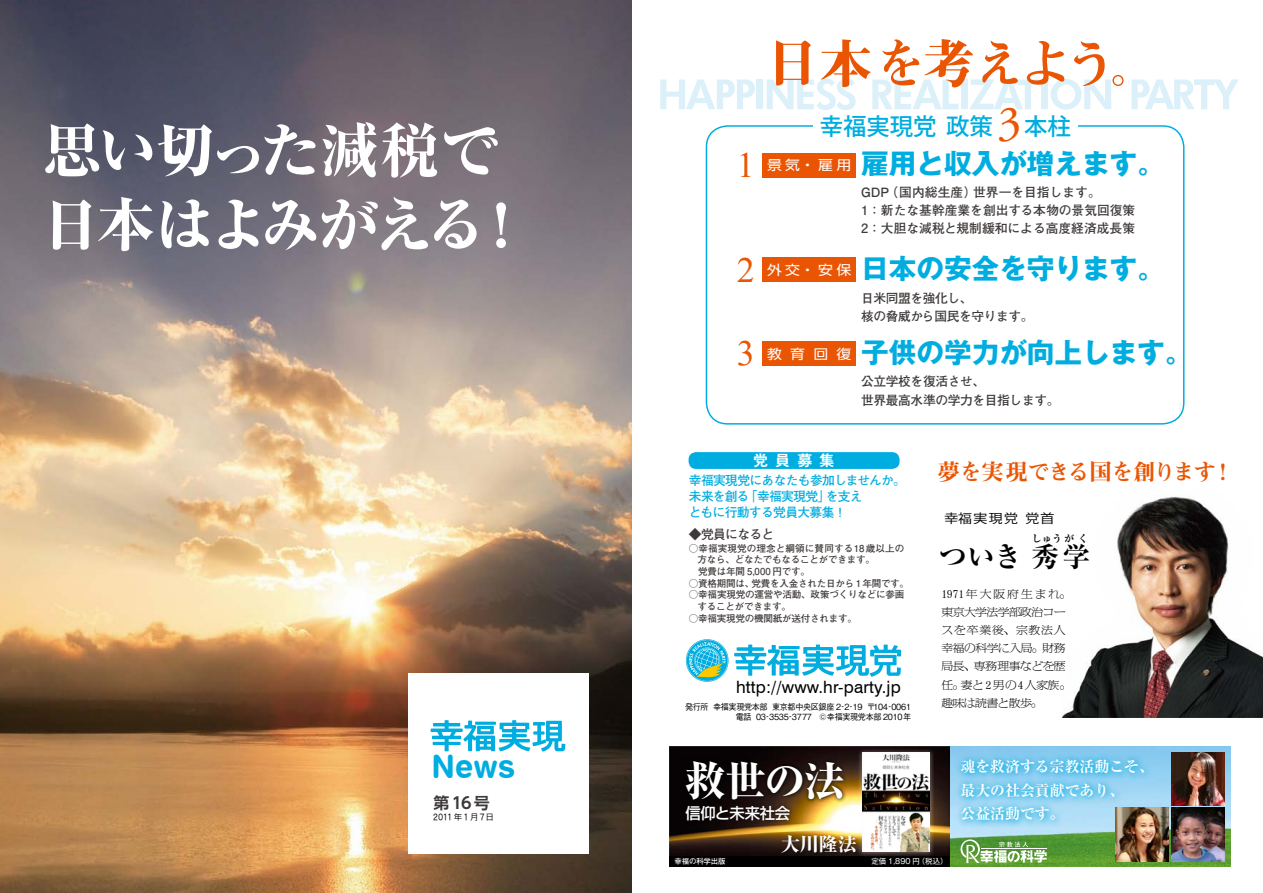
<style>
.page{position:relative;width:1263px;height:893px;background:#fff}
.page>*{position:absolute;margin:0;border:0;box-sizing:border-box;transform-origin:0 0}
.t1{font:800 59.55px/74.4px "Ryumin Pro";letter-spacing:-.055em;color:#fff}
.t2{font:52.05px "Midashi Min Pro MA31";letter-spacing:-.05em;color:#ea5504}
.t3{font:44.7px/82.7px "Aparajita";color:#ea5504}
.t4{font:800 41.4px "Ryumin Pro";color:#fff}
.t5{font:31.95px "Swiss 721 BT Bold Rounded";color:#00ade0}
.t6{font:700 27.6px "Gothic MB101 Pro";color:#00ade0}
.t7{font:700 expanded 27.6px "Ryumin Pro";letter-spacing:.07em;color:#000}
.t8{font:500 23.4px "Koz Go Pro";color:#00ade0}
.t9{font:22.35px "Midashi Min Pro MA31";letter-spacing:-.025em;color:#ea5504}
.t10{font:800 19.05px "Ryumin Pro";color:#fff}
.t11{font:16.95px "Swiss 721 BT";letter-spacing:.01em;color:#000}
.t12{font:700 15.9px "UD Shin Go Pro De";color:#3e3a39}
.t13{font:500 15.3px "Shin Go Pro";letter-spacing:-.015em;color:#fff}
.t14{font:700 expanded 14.85px/23.4px "Ryumin Pro";color:#fff}
.t15{font:700 14.85px "Gothic MB101 Pro De";color:#fff}
.t16{font:13.35px "UD Shin Go Pro";letter-spacing:.22em;color:#fff;scale:1.11 1}
.t17{font:700 12.75px/18.1px "Futo Go B101 Pro";letter-spacing:-.015em;color:#3e3a39}
.t18{font:700 12.75px/15.9px "Futo Go B101 Pro";letter-spacing:-.05em;color:#00ade0}
.t19{font:300 12.45px "M News G Pro";letter-spacing:.1em;color:#000;scale:1.11 1}
.t20{font:300 10.5px/18px "M News M Pro";letter-spacing:-.03em;color:#000;scale:1.11 1}
.t21{font:300 10.5px/18px "M News M Pro";letter-spacing:.04em;color:#000;scale:1.11 1}
.t22{font:300 10.5px "M News M Pro";letter-spacing:.18em;color:#000;scale:1.11 1}
.t23{font:300 10.5px "M News M Pro";letter-spacing:.08em;color:#000;scale:1.11 1}
.t24{font:700 9.6px/11.7px "Futo Go B101 Pro";letter-spacing:-.025em;color:#3e3a39}
.t25{font:700 9.6px "Futo Go B101 Pro";letter-spacing:.01em;color:#3e3a39}
.t26{font:700 expanded 9.6px "Ryumin Pro";letter-spacing:.17em;color:#000}
.t27{font:500 8.55px "Gothic BBB Pro";letter-spacing:-.04em;color:#000;scale:.95 1}
.t28{font:300 7.95px "M News G Pro";letter-spacing:.17em;color:#000}
.t29{font:7.5px "Gothic MB101 Pro";color:#fff}
.t30{font:700 7.5px "Futo Go B101 Pro";letter-spacing:-.025em;color:#fff}
.s1{font-family:"Adobe Garamond Pro";font-weight:400;font-size:48.9px;color:#ea5504}
</style>
<div class="page">
<img style="left:0;top:0;width:631px;height:893px">
<img style="left:1062px;top:496px;width:201px;height:222px">
<div style="left:757px;top:80px;width:6px;height:29px;background:#dcf0fa"></div>
<div style="left:961px;top:80px;width:6px;height:29px;background:#dcf0fa"></div>
<div style="left:1041px;top:80px;width:6px;height:29px;background:#dcf0fa"></div>
<svg style="left:767px;top:79px;width:89px;height:31px"></svg>
<svg style="left:660px;top:79px;width:95px;height:30px"></svg>
<svg style="left:872px;top:79px;width:86px;height:30px"></svg>
<svg style="left:969px;top:79px;width:69px;height:30px"></svg>
<svg style="left:1051px;top:79px;width:60px;height:31px"></svg>
<svg style="left:1131px;top:79px;width:108px;height:30px"></svg>
<div style="left:688px;top:452px;width:211px;height:17px;background:#00ade0;border-radius:7px"></div>
<div style="left:762px;top:153px;width:94px;height:25px;background:#ea5504"></div>
<div style="left:762px;top:258px;width:94px;height:24px;background:#ea5504"></div>
<div style="left:762px;top:342px;width:94px;height:24px;background:#ea5504"></div>
<div style="left:408px;top:673px;width:181px;height:180px;background:#fff"></div>
<svg style="left:431px;top:720px;width:134px;height:32px"></svg>
<svg style="left:734px;top:644px;width:167px;height:33px"></svg>
<svg style="left:686px;top:639px;width:42px;height:43px"></svg>
<svg style="left:686px;top:640px;width:42px;height:41px"></svg>
<img style="left:949px;top:746px;width:281px;height:120px">
<svg style="left:669px;top:746px;width:280px;height:110px;background:#574428"></svg>
<div style="left:669px;top:856px;width:280px;height:10px;background:#000"></div>
<div style="left:780px;top:834px;width:78px;height:21px;background:#000;opacity:.44"></div>
<div style="left:953px;top:751px;width:196px;height:75px;background:#00ade0;opacity:.75"></div>
<svg style="left:960px;top:839px;width:87px;height:24px"></svg>
<img style="left:1171px;top:752px;width:53px;height:53px">
<img style="left:1171px;top:808px;width:53px;height:53px">
<img style="left:1115px;top:808px;width:53px;height:53px">
<div style="left:856px;top:747px;width:78px;height:110px;background:#fff;opacity:.33"></div>
<img style="left:862px;top:753px;width:67px;height:99px">
<svg style="left:681px;top:757px;width:166px;height:47px;background:#20150a"></svg>
<div style="left:681px;top:801px;width:113px;height:24px;background:#000;opacity:.75"></div>
<h1 class="t1" style="left:471px;top:109px;width:61px;text-indent:-430px">思い切った減税で!</h1>
<h1 class="t1" style="left:41px;top:183px;width:446px">日本はよみがえる</h1>
<h3 class="t5" style="left:432px;top:747px;width:85px">News</h3>
<p class="t12" style="left:433px;top:790px;width:58px">第16 号</p>
<p class="t28" style="left:433px;top:810px;width:62px">2011年1月7日</p>
<h2 class="t2" style="left:766px;top:23px;width:396px">日本を考えよう。</h2>
<h3 class="t3" style="left:737px;top:129px;width:19px">1</h3>
<h3 class="t3" style="left:737px;top:234px;width:19px">2<br>3</h3>
<h3 class="t8" style="left:820px;top:111px;width:253px">幸福実現党政策 <span class="s1">3</span>本柱</h3>
<h3 class="t8" style="left:993px;top:111px;width:25px">　</h3>
<p class="t16" style="left:767px;top:154px;width:77px">景気・雇用</p>
<p class="t16" style="left:767px;top:259px;width:77px">外交・安保</p>
<p class="t16" style="left:767px;top:343px;width:15px">教</p>
<p class="t16" style="left:790px;top:343px;width:15px">育</p>
<p class="t16" style="left:813px;top:343px;width:15px">回</p>
<p class="t16" style="left:836px;top:343px;width:15px">復</p>
<h3 class="t6" style="left:861px;top:141px;width:306px">雇用と収入が増えます。</h3>
<p class="t17" style="left:973px;top:182px;width:129px">世界一を目指します。</p>
<p class="t17" style="left:885px;top:182px;width:93px">（国内総生産）</p>
<p class="t17" style="left:861px;top:182px;width:276px">GDP<br>1：新たな基幹産業を創出する本物の景気回復策<br>2：大胆な減税と規制緩和による高度経済成長策</p>
<h3 class="t6" style="left:861px;top:246px;width:306px">日本の安全を守ります。</h3>
<p class="t17" style="left:861px;top:287px;width:174px">日米同盟を強化し、<br>核の脅威から国民を守ります。</p>
<h3 class="t6" style="left:861px;top:330px;width:333px">子供の学力が向上します。</h3>
<p class="t17" style="left:861px;top:371px;width:200px">公立学校を復活させ、<br>世界最高水準の学力を目指します。</p>
<p class="t15" style="left:753px;top:448px;width:16px">党</p>
<p class="t15" style="left:775px;top:448px;width:16px">員</p>
<p class="t15" style="left:820px;top:448px;width:16px">集</p>
<p class="t15" style="left:797px;top:448px;width:16px">募</p>
<p class="t18" style="left:826px;top:471px;width:82px;text-indent:-137px">幸福実現党にあなたも参加しませんか。を支え</p>
<p class="t18" style="left:745px;top:487px;width:87px">「幸福実現党」</p>
<p class="t18" style="left:689px;top:487px;width:159px">未来を創る<br>ともに行動する党員大募集!</p>
<p class="t17" style="left:689px;top:523px;width:87px">◆党員になると</p>
<p class="t25" style="left:689px;top:540px;width:217px">○幸福実現党の理念と綱領に賛同する18歳以上の</p>
<p class="t24" style="left:697px;top:553px;width:179px">方なら、どなたでもなることができます。</p>
<p class="t24" style="left:689px;top:564px;width:123px">　党費は年間 5,000 円です。</p>
<p class="t24" style="left:751px;top:576px;width:159px">党費を入金された日から 1 年間です。</p>
<p class="t24" style="left:689px;top:576px;width:67px">○資格期間は、</p>
<p class="t24" style="left:697px;top:588px;width:209px;text-indent:-9px">○幸福実現党の運営や活動、政策づくりなどに参画することができます。</p>
<p class="t24" style="left:689px;top:611px;width:170px">○幸福実現党の機関紙が送付されます。</p>
<h3 class="t11" style="left:736px;top:677px;width:166px">http://www.hr-party j p.</h3>
<p class="t27" style="left:772px;top:700px;width:97px">東京都中央区銀座 2-2-19</p>
<p class="t27" style="left:713px;top:700px;width:59px">幸福実現党本部</p>
<p class="t27" style="left:685px;top:700px;width:26px">発行所</p>
<p class="t27" style="left:873px;top:700px;width:41px">104-0061</p>
<p class="t27" style="left:867px;top:700px;width:10px">〒</p>
<p class="t27" style="left:756px;top:710px;width:165px">03-3535-3777　©幸福実現党本部 2010年</p>
<p class="t27" style="left:736px;top:710px;width:18px">電話</p>
<h3 class="t9" style="left:938px;top:455px;width:280px">夢を実現できる国を創ります</h3>
<p class="t19" style="left:1025px;top:508px;width:28px">党首</p>
<h3 class="t9" style="left:1212px;top:455px;width:24px">!</h3>
<p class="t19" style="left:944px;top:508px;width:68px">幸福実現党</p>
<h3 class="t7" style="left:939px;top:535px;width:152px">ついき秀学</h3>
<p class="t26" style="left:1032px;top:530px;width:58px">しゅうがく</p>
<p class="t22" style="left:941px;top:586px;width:119px">1971年大阪府生まれ。</p>
<p class="t20" style="left:941px;top:603px;width:113px">東京大学法学部政治コー</p>
<p class="t23" style="left:941px;top:623px;width:113px">スを卒業後、宗教法人</p>
<p class="t20" style="left:941px;top:639px;width:113px">幸福の科学に入局。財務</p>
<p class="t20" style="left:974px;top:657px;width:84px">専務理事などを歴</p>
<p class="t21" style="left:961px;top:657px;width:101px;text-indent:-19px">局長、<br>妻と2男の4人家族。</p>
<p class="t20" style="left:941px;top:675px;width:93px">任。<br>趣味は読書と散歩。</p>
<h3 class="t4" style="left:685px;top:748px;width:162px">救世の法</h3>
<p class="t13" style="left:685px;top:801px;width:106px">信仰と未来社会</p>
<p class="t30" style="left:675px;top:855px;width:52px">幸福の科学出版</p>
<h3 class="t10" style="left:781px;top:829px;width:78px">大川隆法</h3>
<p class="t29" style="left:918px;top:855px;width:31px">（税込(</p>
<p class="t29" style="left:871px;top:855px;width:50px">定価 1,890 円</p>
<p class="t14" style="left:960px;top:754px;width:195px">魂を救済する宗教活動こそ、最大の社会貢献であり、<br>公益活動です。</p>
</div>
